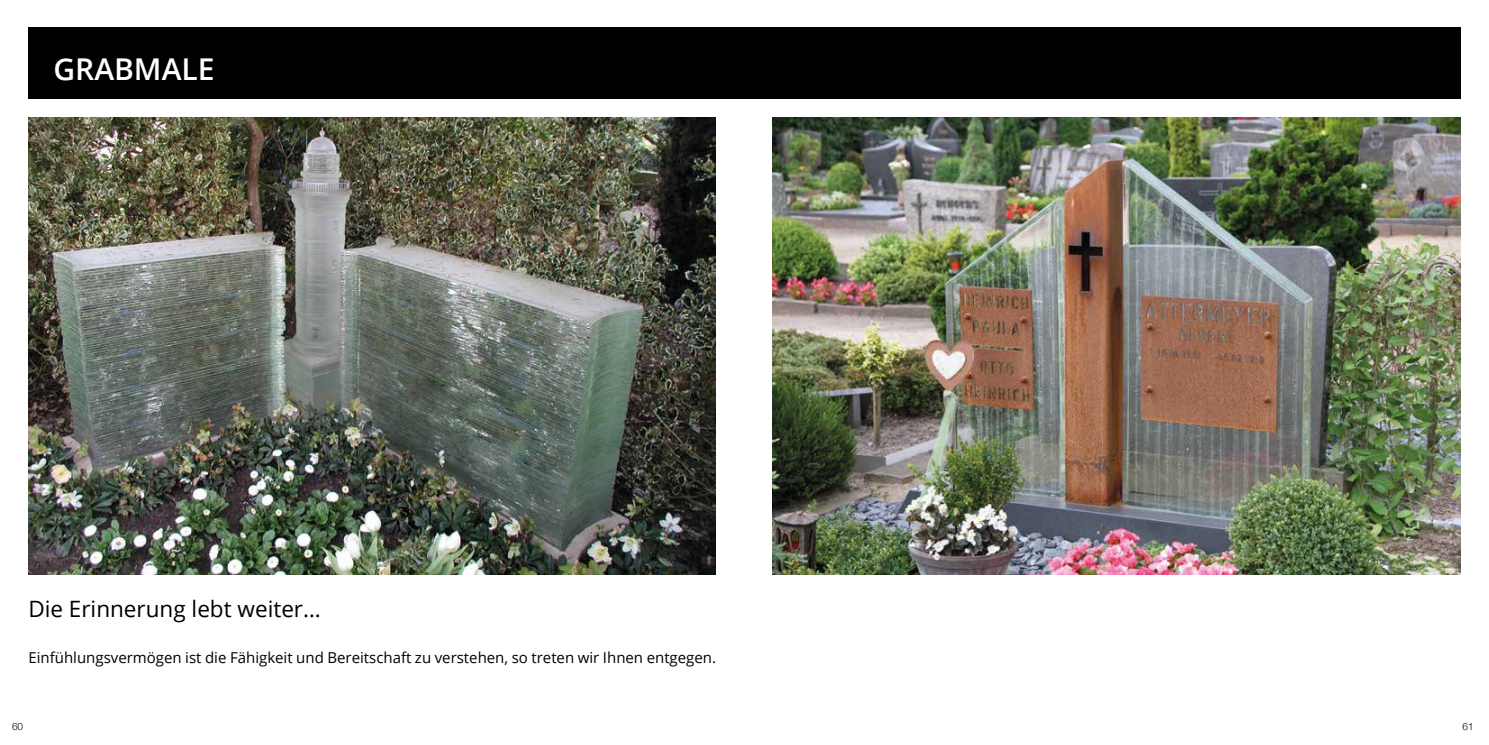
<style>
.page{position:relative;width:1489px;height:745px;background:#fff}
.page>*{position:absolute;margin:0;border:0;box-sizing:border-box;transform-origin:0 0}
.t1{font:600 30px "Open Sans";color:#fff}
.t2{font:22.5px "Open Sans";color:#000}
.t3{font:15px "Open Sans";color:#000}
.t4{font:300 10px "Helvetica Neue";color:#000}
</style>
<div class="page">
<img style="left:28px;top:117px;width:687px;height:457px">
<div style="left:28px;top:27px;width:1432px;height:72px;background:#000"></div>
<img style="left:772px;top:117px;width:688px;height:457px">
<h1 class="t1" style="left:53px;top:48px;width:163px">GRABMALE</h1>
<h2 class="t2" style="left:28px;top:592px;width:294px">Die Erinnerung lebt weiter…</h2>
<p class="t3" style="left:28px;top:646px;width:689px">Einfühlungsvermögen ist die Fähigkeit und Bereitschaft zu verstehen, so treten wir Ihnen entgegen.</p>
<p class="t4" style="left:12px;top:719px;width:13px">60</p>
<p class="t4" style="left:1462px;top:719px;width:13px">61</p>
</div>
